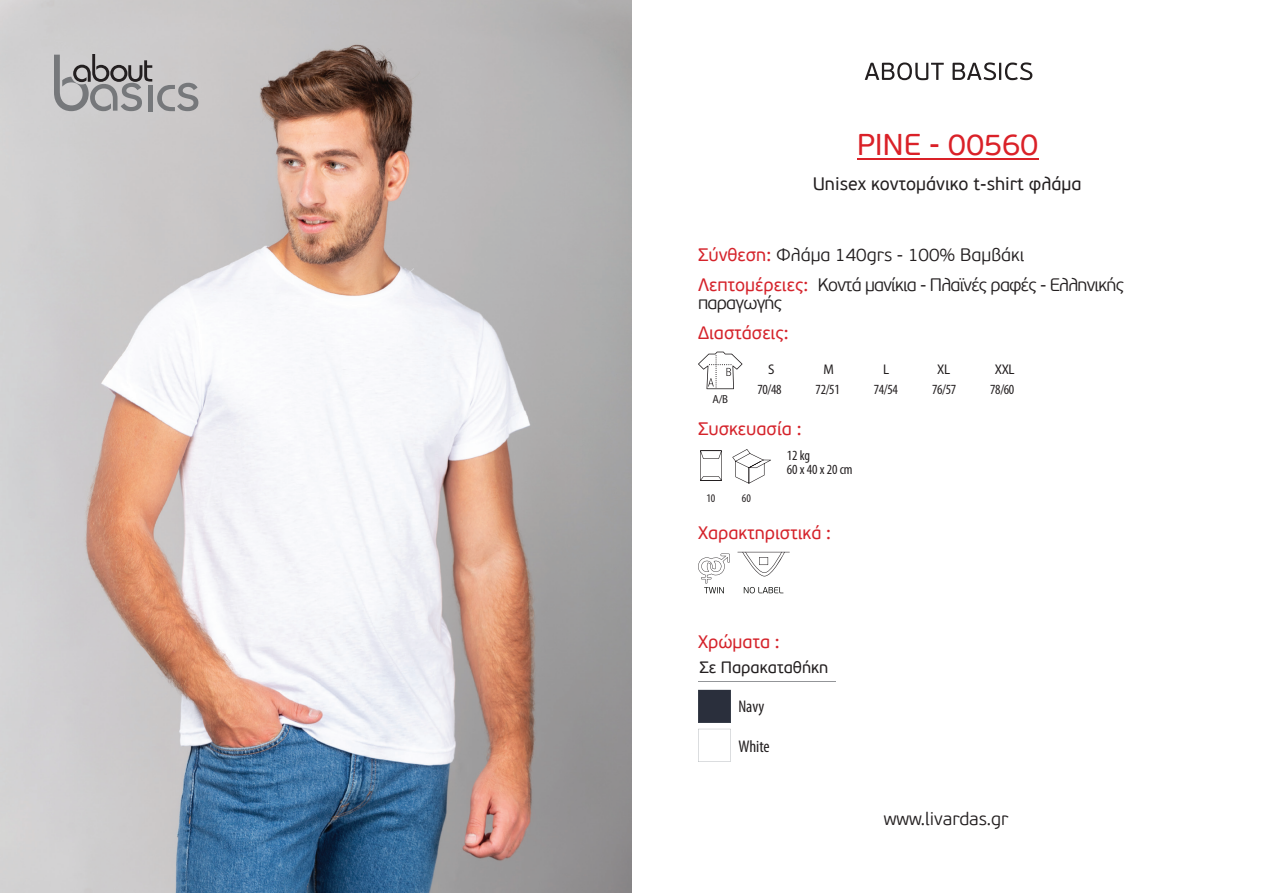
<style>
.page{position:relative;width:1263px;height:893px;background:#fff}
.page>*{position:absolute;margin:0;border:0;box-sizing:border-box;transform-origin:0 0}
.t1{font:30px "PF Beau Sans Pro";letter-spacing:.005em;color:#da2128}
.t2{font:300 18px/30px "PF Beau Sans Pro";letter-spacing:-.04em;color:#231f20}
.t3{font:18px "PF Beau Sans Pro";color:#d5232b}
.t4{font:18px "PF Beau Sans Pro";color:#231f20}
.t5{font:300 18px "PF Beau Sans Pro";color:#231f20}
.t6{font:condensed 16.95px "Myriad Pro";color:#231f20}
.t7{font:16.35px "PF Beau Sans Pro";color:#231f20}
.t8{font:condensed 14.1px "Myriad Pro";letter-spacing:-.025em;color:#231f20}
.t9{font:condensed 14.1px/14.5px "Myriad Pro";color:#231f20}
.t10{font:semi-condensed 14.1px "Myriad Pro";color:#231f20}
.t11{font:condensed 11.7px "Myriad Pro";color:#231f20}
.t12{font:semi-condensed 11.7px "Myriad Pro";color:#231f20}
.s1{font-weight:400;color:#d5232b}
</style>
<div class="page">
<svg style="left:865px;top:62px;width:167px;height:18px"></svg>
<img style="left:0;top:0;width:631px;height:893px">
<svg style="left:54px;top:54px;width:144px;height:57px;background:#abaaab"></svg>
<svg style="left:698px;top:352px;width:44px;height:37px"></svg>
<svg style="left:700px;top:450px;width:22px;height:31px"></svg>
<svg style="left:732px;top:449px;width:39px;height:35px"></svg>
<svg style="left:698px;top:690px;width:33px;height:32px"></svg>
<svg style="left:698px;top:729px;width:33px;height:33px"></svg>
<hr style="left:698px;top:681px;width:138px;height:1px;background:#939598">
<svg style="left:737px;top:552px;width:53px;height:24px"></svg>
<svg style="left:744px;top:587px;width:39px;height:6px"></svg>
<svg style="left:698px;top:554px;width:32px;height:39px"></svg>
<hr style="left:857px;top:158px;width:181px;height:1px;background:#da2128">
<h1 class="t1" style="left:857px;top:133px;width:183px">PINE - 00560</h1>
<p class="t4" style="left:813px;top:176px;width:270px">Unisex κοντοµάνικο t-shirt φλάµα</p>
<p class="t2" style="left:698px;top:242px;width:427px"><span class="s1">Σύνθεση:</span> Φλάµα 140grs - 100% Βαµβάκι<br><span class="s1">Λεπτοµέρειες:</span> Kοντά µανίκια - Πλαϊνές ραφές - Ελληνικής</p>
<p class="t2" style="left:698px;top:290px;width:86px">παραγωγής</p>
<p class="t3" style="left:698px;top:326px;width:92px">∆ιαστάσεις:</p>
<p class="t12" style="left:712px;top:393px;width:17px">A/B</p>
<p class="t10" style="left:768px;top:362px;width:8px">S</p>
<p class="t10" style="left:824px;top:362px;width:12px">M</p>
<p class="t10" style="left:883px;top:362px;width:8px">L</p>
<p class="t10" style="left:937px;top:362px;width:15px">XL</p>
<p class="t10" style="left:995px;top:362px;width:21px">XXL</p>
<p class="t8" style="left:757px;top:381px;width:26px">70/48</p>
<p class="t8" style="left:816px;top:381px;width:26px">72/51</p>
<p class="t8" style="left:874px;top:381px;width:26px">74/54</p>
<p class="t8" style="left:932px;top:381px;width:26px">76/57</p>
<p class="t8" style="left:990px;top:381px;width:26px">78/60</p>
<p class="t3" style="left:698px;top:421px;width:105px">Συσκευασία :</p>
<p class="t11" style="left:706px;top:491px;width:11px">10</p>
<p class="t11" style="left:742px;top:491px;width:11px">60</p>
<p class="t9" style="left:787px;top:447px;width:67px">12 kg<br>60 x 40 x 20 cm</p>
<p class="t3" style="left:698px;top:526px;width:135px">Χαρακτηριστικά :</p>
<p class="t3" style="left:698px;top:635px;width:83px">Χρώµατα :</p>
<p class="t7" style="left:699px;top:661px;width:130px">Σε Παρακαταθήκη</p>
<p class="t6" style="left:738px;top:696px;width:28px">Navy</p>
<p class="t6" style="left:738px;top:736px;width:33px">White</p>
<p class="t5" style="left:884px;top:812px;width:126px">www.livardas.gr</p>
</div>
